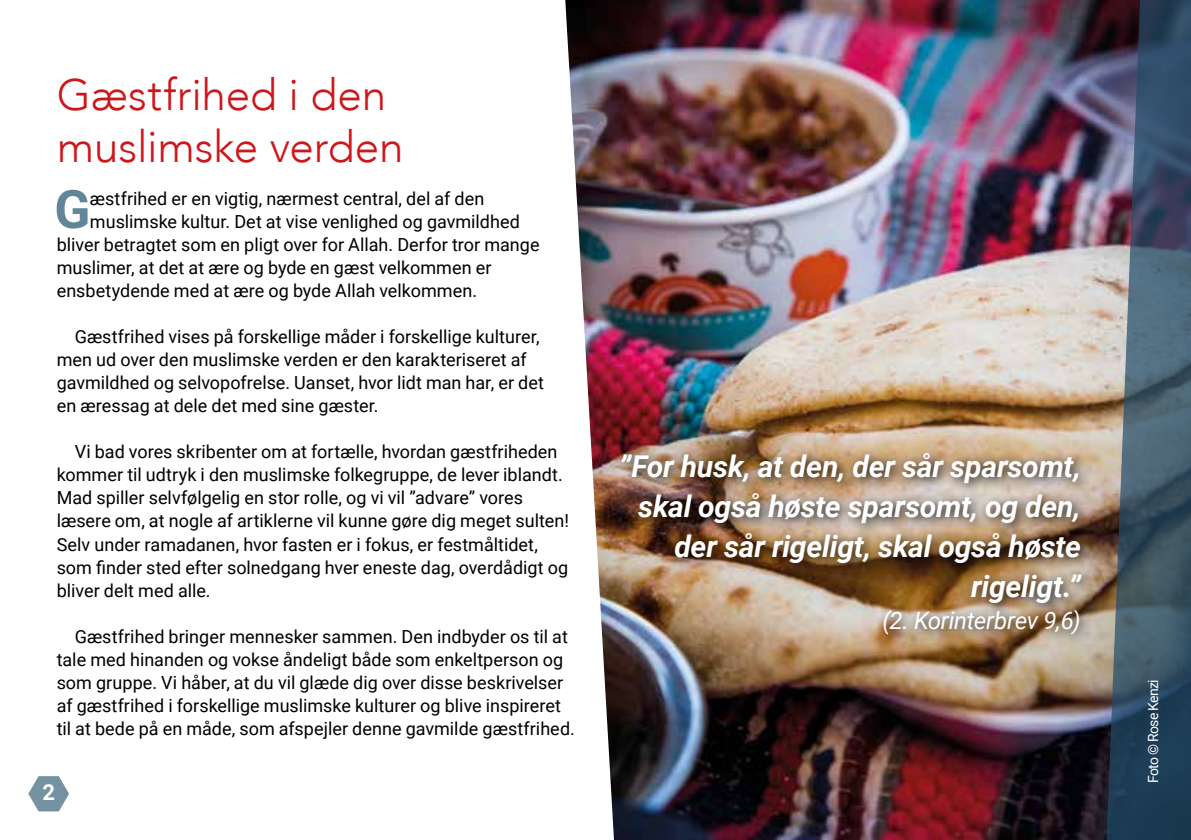
<style>
.page{position:relative;width:1191px;height:840px;background:#fff}
.page>*{position:absolute;margin:0;border:0;box-sizing:border-box;transform-origin:0 0}
.t1{font:700 53.2px "Roboto";color:#628699}
.t2{font:300 44px/52px "Avenir";letter-spacing:-.005em;color:#cd171a}
.t3{font:italic 700 30px/40px "Roboto";letter-spacing:-.01em;color:#fff;text-align:right}
.t4{font:italic 24px "Roboto";letter-spacing:-.01em;color:#fff}
.t5{font:700 22px "Roboto";color:#fff}
.t6{font:18px/23px "Roboto";color:#000}
.t7{font:14px "Roboto";letter-spacing:-.05em;color:#fff}
</style>
<div class="page">
<img style="left:565px;top:0;width:541px;height:839px">
<img style="left:1106px;top:0;width:85px;height:839px">
<svg style="left:28px;top:776px;width:41px;height:35px"></svg>
<div style="left:615px;top:445px;width:479px;height:201px;background:#000;opacity:.85"></div>
<h2 class="t2" style="left:57px;top:69px;width:348px">Gæstfrihed i den muslimske verden</h2>
<h1 class="t1" style="left:54px;top:172px;width:38px">G</h1>
<p class="t6" style="left:90px;top:186px;width:396px">æstfrihed er en vigtig, nærmest central, del af den</p>
<p class="t6" style="left:90px;top:209px;width:431px">muslimske kultur. Det at vise venlighed og gavmildhed</p>
<p class="t6" style="left:57px;top:232px;width:484px">bliver betragtet som en pligt over for Allah. Derfor tror mange</p>
<p class="t6" style="left:57px;top:255px;width:436px">muslimer, at det at ære og byde en gæst velkommen er</p>
<p class="t6" style="left:57px;top:278px;width:422px">ensbetydende med at ære og byde Allah velkommen.</p>
<p class="t6" style="left:57px;top:324px;width:489px;text-indent:18px">Gæstfrihed vises på forskellige måder i forskellige kulturer, men ud over den muslimske verden er den karakteriseret af gavmildhed og selvopofrelse. Uanset, hvor lidt man har, er det en æressag at dele det med sine gæster.</p>
<p class="t6" style="left:57px;top:439px;width:514px;text-indent:18px">Vi bad vores skribenter om at fortælle, hvordan gæstfriheden kommer til udtryk i den muslimske folkegruppe, de lever iblandt.<br>Mad spiller selvfølgelig en stor rolle, og vi vil ”advare” vores læsere om, at nogle af artiklerne vil kunne gøre dig meget sulten!<br>Selv under ramadanen, hvor fasten er i fokus, er festmåltidet, som finder sted efter solnedgang hver eneste dag, overdådigt og bliver delt med alle.</p>
<p class="t6" style="left:57px;top:623px;width:520px;text-indent:18px">Gæstfrihed bringer mennesker sammen. Den indbyder os til at tale med hinanden og vokse åndeligt både som enkeltperson og som gruppe. Vi håber, at du vil glæde dig over disse beskrivelser af gæstfrihed i forskellige muslimske kulturer og blive inspireret til at bede på en måde, som afspejler denne gavmilde gæstfrihed.</p>
<p class="t5" style="left:42px;top:776px;width:14px">2</p>
<h3 class="t3" style="left:619px;top:444px;width:463px">”For husk, at den, der sår sparsomt, skal også høste sparsomt, og den, der sår rigeligt, skal også høste rigeligt.”</h3>
<h3 class="t4" style="left:882px;top:603px;width:200px">(2. Korinterbrev 9,6)</h3>
<p class="t7" style="left:1143px;top:782px;width:105px;rotate:-90deg">Foto © Rose Kenzi</p>
</div>
